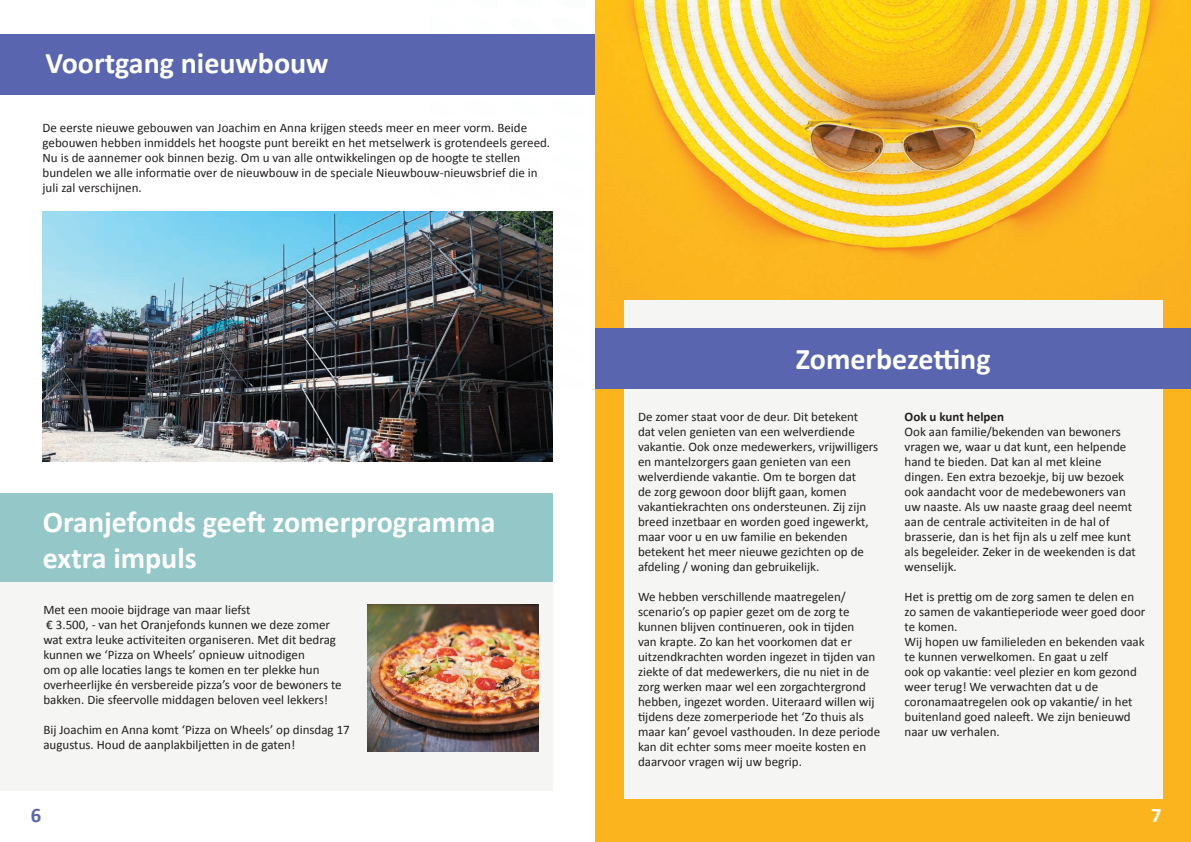
<style>
.page{position:relative;width:1191px;height:842px;background:#fff}
.page>*{position:absolute;margin:0;border:0;box-sizing:border-box;transform-origin:0 0}
.t1{font:700 30px/36px "Calibri";color:#fff}
.t2{font:700 20.7px "Calibri";color:#5966af}
.t3{font:700 20.7px "Calibri";color:#fff}
.t4{font:13px/15px "Calibri";color:#231f20}
.t5{font:700 13px "Calibri";color:#231f20}
</style>
<div class="page">
<div style="left:0;top:34px;width:595px;height:60px;background:#5966af"></div>
<div style="left:0;top:493px;width:553px;height:298px;background:#f5f5f4"></div>
<div style="left:0;top:493px;width:553px;height:88px;background:#93c7c8"></div>
<img style="left:368px;top:605px;width:171px;height:146px">
<img style="left:43px;top:211px;width:510px;height:250px">
<img style="left:595px;top:0;width:596px;height:317px">
<div style="left:595px;top:317px;width:596px;height:525px;background:#fcb41e"></div>
<div style="left:624px;top:300px;width:538px;height:499px;background:#f5f5f4"></div>
<div style="left:595px;top:329px;width:596px;height:60px;background:#5966af"></div>
<h1 class="t1" style="left:45px;top:44px;width:285px">Voortgang nieuwbouw</h1>
<p class="t4" style="left:43px;top:119px;width:509px">De eerste nieuwe gebouwen van Joachim en Anna krijgen steeds meer en meer vorm. Beide gebouwen hebben inmiddels het hoogste punt bereikt en het metselwerk is grotendeels gereed.<br>Nu is de aannemer ook binnen bezig. Om u van alle ontwikkelingen op de hoogte te stellen bundelen we alle informatie over de nieuwbouw in de speciale Nieuwbouw-nieuwsbrief die in juli zal verschijnen.</p>
<h1 class="t1" style="left:43px;top:503px;width:454px">Oranjefonds geeft zomerprogramma extra impuls</h1>
<p class="t4" style="left:43px;top:602px;width:300px">Met een mooie bijdrage van maar liefst<br>€ 3.500, - van het Oranjefonds kunnen we deze zomer wat extra leuke activiteiten organiseren. Met dit bedrag kunnen we ‘Pizza on Wheels’ opnieuw uitnodigen<br>om op alle locaties langs te komen en ter plekke hun overheerlijke én versbereide pizza’s voor de bewoners te bakken. Die sfeervolle middagen beloven veel lekkers!</p>
<p class="t4" style="left:43px;top:722px;width:308px">Bij Joachim en Anna komt ‘Pizza on Wheels’ op dinsdag 17 augustus. Houd de aanplakbiljetten in de gaten!</p>
<h2 class="t2" style="left:31px;top:800px;width:12px">6</h2>
<h1 class="t1" style="left:796px;top:340px;width:196px">Zomerbezetting</h1>
<p class="t4" style="left:638px;top:409px;width:242px">De zomer staat voor de deur. Dit betekent dat velen genieten van een welverdiende vakantie. Ook onze medewerkers, vrijwilligers en mantelzorgers gaan genieten van een welverdiende vakantie. Om te borgen dat<br>de zorg gewoon door blijft gaan, komen vakantiekrachten ons ondersteunen. Zij zijn breed inzetbaar en worden goed ingewerkt, maar voor u en uw familie en bekenden betekent het meer nieuwe gezichten op de afdeling / woning dan gebruikelijk.</p>
<p class="t4" style="left:638px;top:589px;width:244px">We hebben verschillende maatregelen/ scenario’s op papier gezet om de zorg te kunnen blijven continueren, ook in tijden<br>van krapte. Zo kan het voorkomen dat er uitzendkrachten worden ingezet in tijden van ziekte of dat medewerkers, die nu niet in de zorg werken maar wel een zorgachtergrond hebben, ingezet worden. Uiteraard willen wij tijdens deze zomerperiode het ‘Zo thuis als maar kan’ gevoel vasthouden. In deze periode kan dit echter soms meer moeite kosten en daarvoor vragen wij uw begrip.</p>
<p class="t5" style="left:904px;top:407px;width:101px">Ook u kunt helpen</p>
<p class="t4" style="left:904px;top:424px;width:233px">Ook aan familie/bekenden van bewoners vragen we, waar u dat kunt, een helpende hand te bieden. Dat kan al met kleine dingen. Een extra bezoekje, bij uw bezoek ook aandacht voor de medebewoners van uw naaste. Als uw naaste graag deel neemt aan de centrale activiteiten in de hal of brasserie, dan is het fijn als u zelf mee kunt als begeleider. Zeker in de weekenden is dat wenselijk.</p>
<p class="t4" style="left:904px;top:589px;width:242px">Het is prettig om de zorg samen te delen en zo samen de vakantieperiode weer goed door te komen.<br>Wij hopen uw familieleden en bekenden vaak te kunnen verwelkomen. En gaat u zelf<br>ook op vakantie: veel plezier en kom gezond weer terug! We verwachten dat u de coronamaatregelen ook op vakantie/ in het buitenland goed naleeft. We zijn benieuwd naar uw verhalen.</p>
<h2 class="t3" style="left:1151px;top:800px;width:12px">7</h2>
</div>
